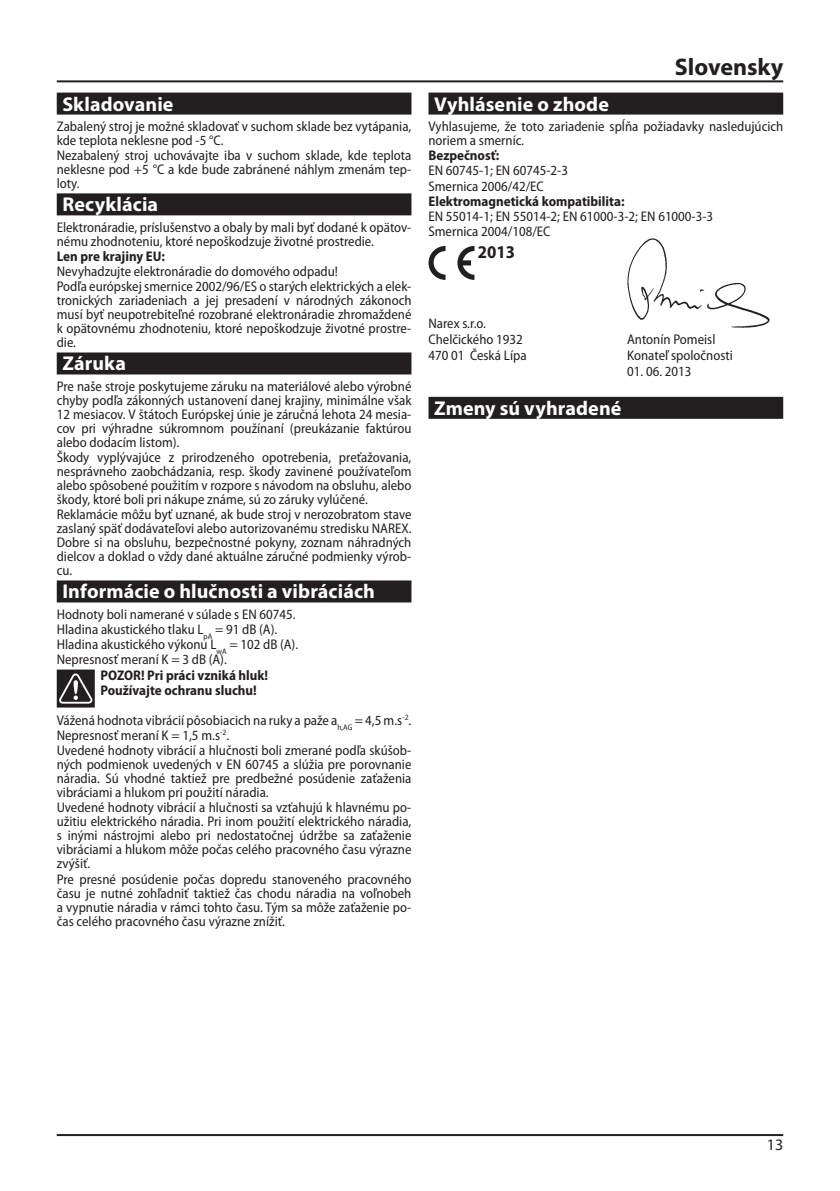
<style>
.page{position:relative;width:840px;height:1191px;background:#fff}
.page>*{position:absolute;margin:0;border:0;box-sizing:border-box;transform-origin:0 0}
.t1{font:700 24px "Myriad Pro";color:#231f20}
.t2{font:700 20px "Myriad Pro";letter-spacing:.005em;color:#fff}
.t3{font:700 semi-condensed 18px "Myriad Pro";color:#231f20}
.t4{font:16px "Myriad Pro";color:#231f20}
.t5{font:semi-condensed 14px/14.2px "Myriad Pro";color:#231f20}
.t6{font:700 semi-condensed 14px/15.2px "Myriad Pro";color:#231f20}
</style>
<div class="page">
<hr style="left:57px;top:80px;width:725px;height:2px;background:#231f20">
<hr style="left:57px;top:1134px;width:725px;height:2px;background:#231f20">
<div style="left:57px;top:93px;width:354px;height:22px;background:#231f20"></div>
<div style="left:57px;top:193px;width:354px;height:22px;background:#231f20"></div>
<div style="left:57px;top:352px;width:354px;height:22px;background:#231f20"></div>
<div style="left:57px;top:580px;width:354px;height:22px;background:#231f20"></div>
<svg style="left:57px;top:669px;width:38px;height:38px"></svg>
<div style="left:428px;top:93px;width:354px;height:22px;background:#231f20"></div>
<div style="left:428px;top:397px;width:354px;height:22px;background:#231f20"></div>
<svg style="left:428px;top:246px;width:46px;height:34px"></svg>
<img style="left:627px;top:239px;width:141px;height:89px">
<h2 class="t2" style="left:62px;top:91px;width:112px">Skladovanie</h2>
<p class="t5" style="left:57px;top:120px;width:356px">Zabalený stroj je možné skladovať v suchom sklade bez vytápania, kde teplota neklesne pod -5 °C.<br>Nezabalený stroj uchovávajte iba v suchom sklade, kde teplota neklesne pod +5 °C a kde bude zabránené náhlym zmenám tep&shy;loty.</p>
<h2 class="t2" style="left:62px;top:192px;width:97px">Recyklácia</h2>
<p class="t5" style="left:57px;top:220px;width:356px">Elektronáradie, príslušenstvo a obaly by mali byť dodané k opätov&shy;nému zhodnoteniu, ktoré nepoškodzuje životné prostredie.</p>
<p class="t6" style="left:57px;top:249px;width:110px">Len pre krajiny EU:</p>
<p class="t5" style="left:57px;top:265px;width:356px">Nevyhadzujte elektronáradie do domového odpadu!<br>Podľa európskej smernice 2002/96/ES o starých elektrických a elek&shy;tronických zariadeniach a jej presadení v národných zákonoch musí byť neupotrebiteľné rozobrané elektronáradie zhromaždené k opätovnému zhodnoteniu, ktoré nepoškodzuje životné prostre&shy;die.</p>
<h2 class="t2" style="left:62px;top:351px;width:65px">Záruka</h2>
<p class="t5" style="left:57px;top:379px;width:356px">Pre naše stroje poskytujeme záruku na materiálové alebo výrobné chyby podľa zákonných ustanovení danej krajiny, minimálne však 12 mesiacov. V štátoch Európskej únie je záručná lehota 24 mesia&shy;cov pri výhradne súkromnom použínaní (preukázanie faktúrou alebo dodacím listom).<br>Škody vyplývajúce z prirodzeného opotrebenia, preťažovania, nesprávneho zaobchádzania, resp. škody zavinené používateľom alebo spôsobené použitím v rozpore s návodom na obsluhu, alebo škody, ktoré boli pri nákupe známe, sú zo záruky vylúčené.<br>Reklamácie môžu byť uznané, ak bude stroj v nerozobratom stave zaslaný späť dodávateľovi alebo autorizovanému stredisku NAREX.<br>Dobre si na obsluhu, bezpečnostné pokyny, zoznam náhradných dielcov a doklad o vždy dané aktuálne záručné podmienky výrob&shy;cu.</p>
<h2 class="t2" style="left:62px;top:578px;width:314px">Informácie o hlučnosti a vibráciách</h2>
<p class="t5" style="left:57px;top:607px;width:243px;line-height:15.2px">Hodnoty boli namerané v súlade s EN 60745.<br>Hladina akustického tlaku L<sub>pA</sub> = 91 dB (A).<br>Hladina akustického výkonu L<sub>wA</sub> = 102 dB (A).<br>Nepresnosť meraní K = 3 dB (A).</p>
<p class="t6" style="left:100px;top:667px;width:169px">POZOR! Pri práci vzniká hluk!<br>Používajte ochranu sluchu!</p>
<p class="t5" style="left:57px;top:713px;width:356px">Vážená hodnota vibrácií pôsobiacich na ruky a paže a<sub>h,AG</sub> = 4,5 m.s<sup>‑2</sup>.<br>Nepresnosť meraní K = 1,5 m.s<sup>-2</sup>.<br>Uvedené hodnoty vibrácií a hlučnosti boli zmerané podľa skúšob&shy;ných podmienok uvedených v EN 60745 a slúžia pre porovnanie náradia. Sú vhodné taktiež pre predbežné posúdenie zaťaženia vibráciami a hlukom pri použití náradia.<br>Uvedené hodnoty vibrácií a hlučnosti sa vzťahujú k hlavnému po&shy;užitiu elektrického náradia. Pri inom použití elektrického náradia, s inými nástrojmi alebo pri nedostatočnej údržbe sa zaťaženie vibráciami a hlukom môže počas celého pracovného času výrazne zvýšiť.<br>Pre presné posúdenie počas dopredu stanoveného pracovného času je nutné zohľadniť taktiež čas chodu náradia na voľnobeh a vypnutie náradia v rámci tohto času. Tým sa môže zaťaženie po&shy;čas celého pracovného času výrazne znížiť.</p>
<h1 class="t1" style="left:674px;top:51px;width:110px">Slovensky</h1>
<h2 class="t2" style="left:434px;top:91px;width:176px">Vyhlásenie o zhode</h2>
<p class="t5" style="left:428px;top:120px;width:356px">Vyhlasujeme, že toto zariadenie spĺňa požiadavky nasledujúcich noriem a smerníc.</p>
<p class="t6" style="left:428px;top:148px;width:72px">Bezpečnosť:</p>
<p class="t5" style="left:428px;top:163px;width:141px;line-height:15.2px">EN 60745-1; EN 60745-2-3<br>Smernica 2006/42/EC</p>
<p class="t6" style="left:428px;top:193px;width:197px">Elektromagnetická kompatibilita:</p>
<p class="t5" style="left:428px;top:209px;width:286px;line-height:15.2px">EN 55014-1; EN 55014-2; EN 61000-3-2; EN 61000-3-3<br>Smernica 2004/108/EC</p>
<p class="t3" style="left:477px;top:242px;width:39px">2013</p>
<p class="t5" style="left:428px;top:315px;width:96px;line-height:16px">Narex s.r.o.<br>Chelčického 1932</p>
<p class="t5" style="left:626px;top:332px;width:90px">Antonín Pomeisl</p>
<p class="t5" style="left:428px;top:348px;width:100px">470 01 Česká Lípa</p>
<p class="t5" style="left:626px;top:348px;width:107px">Konateľ spoločnosti</p>
<p class="t5" style="left:626px;top:364px;width:66px">01. 06. 2013</p>
<h2 class="t2" style="left:434px;top:395px;width:189px">Zmeny sú vyhradené</h2>
<p class="t4" style="left:766px;top:1135px;width:18px">13</p>
</div>
